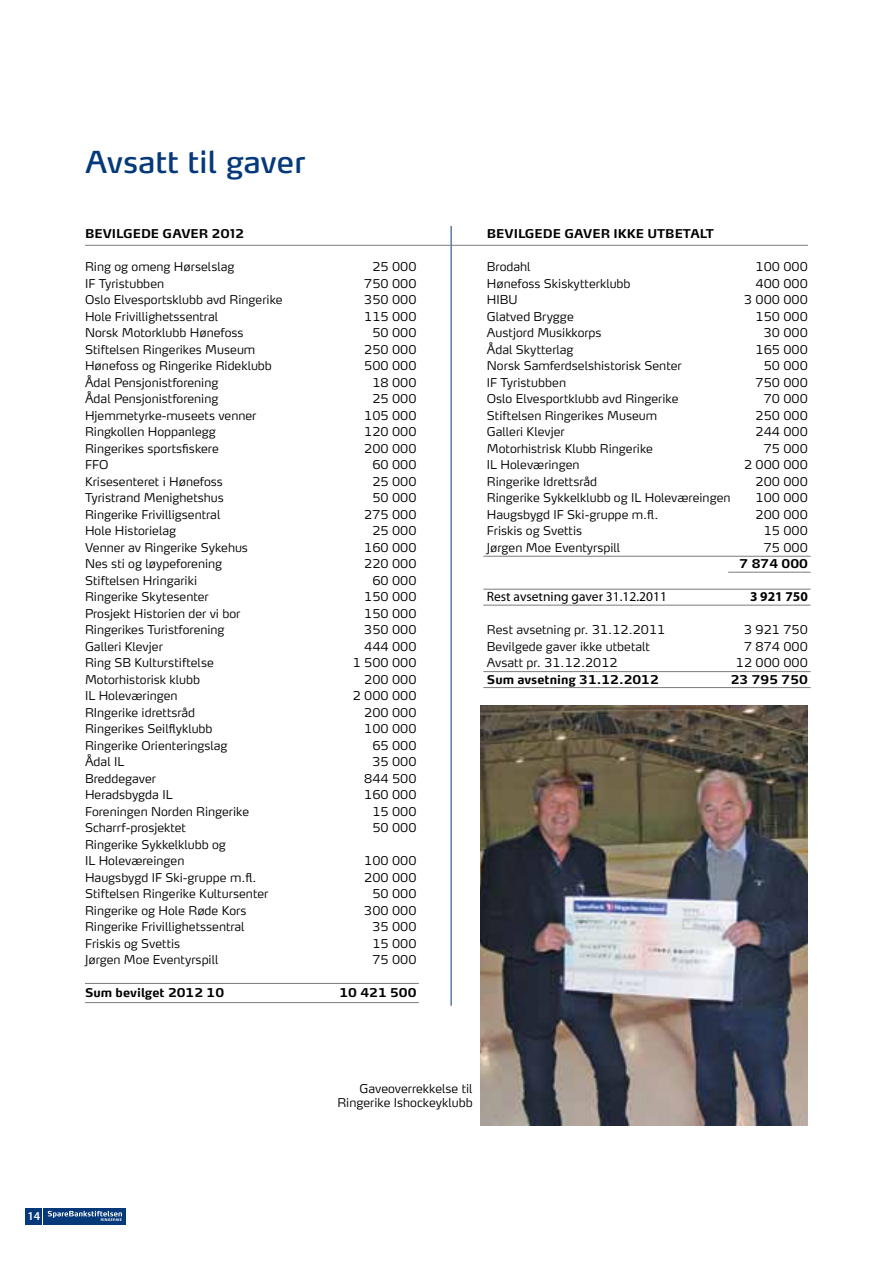
<style>
.page{position:relative;width:893px;height:1263px;background:#fff}
.page>*{position:absolute;margin:0;border:0;box-sizing:border-box;transform-origin:0 0}
.t1{font:30px "Max OT";color:#053979}
.t2{font:13.5px "Myriad Pro";color:#000}
.t3{font:700 13.5px "Myriad Pro";color:#000}
.t4{font:300 12px/16.5px "Max OT";color:#000}
.t5{font:700 12px "Max OT";color:#000}
.t6{font:600 12px "Myriad Pro";color:#fff}
</style>
<div class="page">
<hr style="left:451px;top:226px;width:1px;height:780px;background:#053979">
<img style="left:480px;top:706px;width:328px;height:420px">
<div style="left:44px;top:1208px;width:82px;height:16px;background:#053979"></div>
<svg style="left:48px;top:1211px;width:74px;height:10px"></svg>
<div style="left:26px;top:1208px;width:16px;height:16px;background:#053979"></div>
<hr style="left:85px;top:245px;width:723px;height:1px;background:#808285">
<hr style="left:85px;top:983px;width:334px;height:1px;background:#808285">
<hr style="left:483px;top:671px;width:328px;height:1px;background:#808285">
<hr style="left:483px;top:589px;width:328px;height:1px;background:#808285">
<hr style="left:483px;top:556px;width:328px;height:1px;background:#808285">
<hr style="left:85px;top:1002px;width:334px;height:1px;background:#808285">
<hr style="left:483px;top:687px;width:328px;height:1px;background:#808285">
<hr style="left:483px;top:605px;width:328px;height:1px;background:#808285">
<hr style="left:728px;top:572px;width:83px;height:1px;background:#808285">
<p class="t6" style="left:27px;top:1209px;width:14px">14</p>
<h1 class="t1" style="left:85px;top:143px;width:222px">Avsatt til gaver</h1>
<p class="t5" style="left:85px;top:226px;width:160px">BEVILGEDE GAVER 2012</p>
<p class="t4" style="left:85px;top:259px;width:151px">Ring og omeng Hørselslag</p>
<p class="t4" style="left:372px;top:259px;width:46px">25 000</p>
<p class="t4" style="left:85px;top:276px;width:81px">IF Tyristubben</p>
<p class="t4" style="left:364px;top:276px;width:54px">750 000</p>
<p class="t4" style="left:85px;top:292px;width:199px">Oslo Elvesportsklubb avd Ringerike</p>
<p class="t4" style="left:364px;top:292px;width:54px">350 000</p>
<p class="t4" style="left:85px;top:309px;width:135px">Hole Frivillighetssentral</p>
<p class="t4" style="left:364px;top:309px;width:54px">115 000</p>
<p class="t4" style="left:85px;top:325px;width:160px">Norsk Motorklubb Hønefoss</p>
<p class="t4" style="left:372px;top:325px;width:46px">50 000</p>
<p class="t4" style="left:85px;top:342px;width:172px">Stiftelsen Ringerikes Museum</p>
<p class="t4" style="left:364px;top:342px;width:54px">250 000</p>
<p class="t4" style="left:85px;top:358px;width:188px">Hønefoss og Ringerike Rideklubb</p>
<p class="t4" style="left:364px;top:358px;width:54px">500 000</p>
<p class="t4" style="left:85px;top:375px;width:135px">Ådal Pensjonistforening</p>
<p class="t4" style="left:372px;top:375px;width:46px">18 000</p>
<p class="t4" style="left:85px;top:391px;width:135px">Ådal Pensjonistforening</p>
<p class="t4" style="left:372px;top:391px;width:46px">25 000</p>
<p class="t4" style="left:85px;top:408px;width:173px">Hjemmetyrke-museets venner</p>
<p class="t4" style="left:364px;top:408px;width:54px">105 000</p>
<p class="t4" style="left:85px;top:424px;width:132px">Ringkollen Hoppanlegg</p>
<p class="t4" style="left:364px;top:424px;width:54px">120 000</p>
<p class="t4" style="left:85px;top:441px;width:135px">Ringerikes sportsfiskere</p>
<p class="t4" style="left:364px;top:441px;width:54px">200 000</p>
<p class="t4" style="left:85px;top:457px;width:25px">FFO</p>
<p class="t4" style="left:372px;top:457px;width:46px">60 000</p>
<p class="t4" style="left:85px;top:474px;width:139px">Krisesenteret i Hønefoss</p>
<p class="t4" style="left:372px;top:474px;width:46px">25 000</p>
<p class="t4" style="left:85px;top:490px;width:140px">Tyristrand Menighetshus</p>
<p class="t4" style="left:372px;top:490px;width:46px">50 000</p>
<p class="t4" style="left:85px;top:507px;width:137px">Ringerike Frivilligsentral</p>
<p class="t4" style="left:364px;top:507px;width:54px">275 000</p>
<p class="t4" style="left:85px;top:523px;width:93px">Hole Historielag</p>
<p class="t4" style="left:372px;top:523px;width:46px">25 000</p>
<p class="t4" style="left:85px;top:540px;width:164px">Venner av Ringerike Sykehus</p>
<p class="t4" style="left:364px;top:540px;width:54px">160 000</p>
<p class="t4" style="left:85px;top:556px;width:139px">Nes sti og løypeforening</p>
<p class="t4" style="left:364px;top:556px;width:54px">220 000</p>
<p class="t4" style="left:85px;top:573px;width:114px">Stiftelsen Hringariki</p>
<p class="t4" style="left:372px;top:573px;width:46px">60 000</p>
<p class="t4" style="left:85px;top:589px;width:125px">Ringerike Skytesenter</p>
<p class="t4" style="left:364px;top:589px;width:54px">150 000</p>
<p class="t4" style="left:85px;top:606px;width:157px">Prosjekt Historien der vi bor</p>
<p class="t4" style="left:364px;top:606px;width:54px">150 000</p>
<p class="t4" style="left:85px;top:622px;width:141px">Ringerikes Turistforening</p>
<p class="t4" style="left:364px;top:622px;width:54px">350 000</p>
<p class="t4" style="left:85px;top:639px;width:79px">Galleri Klevjer</p>
<p class="t4" style="left:364px;top:639px;width:54px">444 000</p>
<p class="t4" style="left:85px;top:655px;width:130px">Ring SB Kulturstiftelse</p>
<p class="t4" style="left:353px;top:655px;width:65px">1 500 000</p>
<p class="t4" style="left:85px;top:672px;width:117px">Motorhistorisk klubb</p>
<p class="t4" style="left:364px;top:672px;width:54px">200 000</p>
<p class="t4" style="left:85px;top:688px;width:94px">IL Holeværingen</p>
<p class="t4" style="left:353px;top:688px;width:65px">2 000 000</p>
<p class="t4" style="left:85px;top:705px;width:112px">RIngerike idrettsråd</p>
<p class="t4" style="left:364px;top:705px;width:54px">200 000</p>
<p class="t4" style="left:85px;top:721px;width:129px">Ringerikes Seilflyklubb</p>
<p class="t4" style="left:364px;top:721px;width:54px">100 000</p>
<p class="t4" style="left:85px;top:738px;width:144px">Ringerike Orienteringslag</p>
<p class="t4" style="left:372px;top:738px;width:46px">65 000</p>
<p class="t4" style="left:85px;top:754px;width:41px">Ådal IL</p>
<p class="t4" style="left:372px;top:754px;width:46px">35 000</p>
<p class="t4" style="left:85px;top:771px;width:73px">Breddegaver</p>
<p class="t4" style="left:364px;top:771px;width:54px">844 500</p>
<p class="t4" style="left:85px;top:787px;width:89px">Heradsbygda IL</p>
<p class="t4" style="left:364px;top:787px;width:54px">160 000</p>
<p class="t4" style="left:85px;top:804px;width:166px">Foreningen Norden Ringerike</p>
<p class="t4" style="left:372px;top:804px;width:46px">15 000</p>
<p class="t4" style="left:85px;top:820px;width:103px">Scharrf-prosjektet</p>
<p class="t4" style="left:372px;top:820px;width:46px">50 000</p>
<p class="t4" style="left:85px;top:837px;width:142px">Ringerike Sykkelklubb og<br>IL Holeværeingen</p>
<p class="t4" style="left:364px;top:853px;width:54px">100 000</p>
<p class="t4" style="left:85px;top:870px;width:173px">Haugsbygd IF Ski-gruppe m.fl.</p>
<p class="t4" style="left:364px;top:870px;width:54px">200 000</p>
<p class="t4" style="left:85px;top:886px;width:185px">Stiftelsen Ringerike Kultursenter</p>
<p class="t4" style="left:372px;top:886px;width:46px">50 000</p>
<p class="t4" style="left:85px;top:903px;width:163px">Ringerike og Hole Røde Kors</p>
<p class="t4" style="left:364px;top:903px;width:54px">300 000</p>
<p class="t4" style="left:85px;top:919px;width:161px">Ringerike Frivillighetssentral</p>
<p class="t4" style="left:372px;top:919px;width:46px">35 000</p>
<p class="t4" style="left:85px;top:936px;width:97px">Friskis og Svettis</p>
<p class="t4" style="left:372px;top:936px;width:46px">15 000</p>
<p class="t4" style="left:85px;top:952px;width:135px">Jørgen Moe Eventyrspill</p>
<p class="t4" style="left:372px;top:952px;width:46px">75 000</p>
<p class="t5" style="left:85px;top:985px;width:141px">Sum bevilget 2012 10</p>
<p class="t5" style="left:339px;top:985px;width:79px">10 421 500</p>
<p class="t5" style="left:487px;top:226px;width:228px">BEVILGEDE GAVER IKKE UTBETALT</p>
<p class="t4" style="left:487px;top:259px;width:45px">Brodahl</p>
<p class="t4" style="left:756px;top:259px;width:54px">100 000</p>
<p class="t4" style="left:487px;top:276px;width:145px">Hønefoss Skiskytterklubb</p>
<p class="t4" style="left:756px;top:276px;width:54px">400 000</p>
<p class="t4" style="left:487px;top:292px;width:32px">HIBU</p>
<p class="t4" style="left:744px;top:292px;width:65px">3 000 000</p>
<p class="t4" style="left:487px;top:309px;width:88px">Glatved Brygge</p>
<p class="t4" style="left:756px;top:309px;width:54px">150 000</p>
<p class="t4" style="left:487px;top:325px;width:116px">Austjord Musikkorps</p>
<p class="t4" style="left:764px;top:325px;width:46px">30 000</p>
<p class="t4" style="left:487px;top:342px;width:88px">Ådal Skytterlag</p>
<p class="t4" style="left:756px;top:342px;width:54px">165 000</p>
<p class="t4" style="left:487px;top:358px;width:196px">Norsk Samferdselshistorisk Senter</p>
<p class="t4" style="left:764px;top:358px;width:46px">50 000</p>
<p class="t4" style="left:487px;top:375px;width:81px">IF Tyristubben</p>
<p class="t4" style="left:756px;top:375px;width:54px">750 000</p>
<p class="t4" style="left:487px;top:391px;width:193px">Oslo Elvesportklubb avd Ringerike</p>
<p class="t4" style="left:764px;top:391px;width:46px">70 000</p>
<p class="t4" style="left:487px;top:408px;width:172px">Stiftelsen Ringerikes Museum</p>
<p class="t4" style="left:756px;top:408px;width:54px">250 000</p>
<p class="t4" style="left:487px;top:424px;width:79px">Galleri Klevjer</p>
<p class="t4" style="left:756px;top:424px;width:54px">244 000</p>
<p class="t4" style="left:487px;top:441px;width:168px">Motorhistrisk Klubb Ringerike</p>
<p class="t4" style="left:764px;top:441px;width:46px">75 000</p>
<p class="t4" style="left:487px;top:457px;width:94px">IL Holeværingen</p>
<p class="t4" style="left:744px;top:457px;width:65px">2 000 000</p>
<p class="t4" style="left:487px;top:474px;width:112px">Ringerike Idrettsråd</p>
<p class="t4" style="left:756px;top:474px;width:54px">200 000</p>
<p class="t4" style="left:487px;top:490px;width:245px">Ringerike Sykkelklubb og IL Holeværeingen</p>
<p class="t4" style="left:756px;top:490px;width:54px">100 000</p>
<p class="t4" style="left:487px;top:507px;width:173px">Haugsbygd IF Ski-gruppe m.fl.</p>
<p class="t4" style="left:756px;top:507px;width:54px">200 000</p>
<p class="t4" style="left:487px;top:523px;width:97px">Friskis og Svettis</p>
<p class="t4" style="left:764px;top:523px;width:46px">15 000</p>
<p class="t4" style="left:487px;top:540px;width:135px">Jørgen Moe Eventyrspill</p>
<p class="t4" style="left:764px;top:540px;width:46px">75 000</p>
<p class="t5" style="left:740px;top:556px;width:70px">7 874 000</p>
<p class="t2" style="left:487px;top:589px;width:182px">Rest avsetning gaver 31.12.2011</p>
<p class="t3" style="left:750px;top:589px;width:59px">3 921 750</p>
<p class="t4" style="left:487px;top:622px;width:180px">Rest avsetning pr. 31.12.2011</p>
<p class="t4" style="left:744px;top:622px;width:65px">3 921 750</p>
<p class="t4" style="left:487px;top:639px;width:165px">Bevilgede gaver ikke utbetalt</p>
<p class="t4" style="left:744px;top:639px;width:65px">7 874 000</p>
<p class="t4" style="left:487px;top:655px;width:132px">Avsatt pr. 31.12.2012</p>
<p class="t4" style="left:736px;top:655px;width:73px">12 000 000</p>
<p class="t5" style="left:487px;top:671px;width:173px">Sum avsetning 31.12.2012</p>
<p class="t5" style="left:731px;top:671px;width:79px">23 795 750</p>
<p class="t4" style="left:337px;top:1082px;width:137px;line-height:14.4px;text-align:right">Gaveoverrekkelse til<br>Ringerike Ishockeyklubb</p>
</div>
